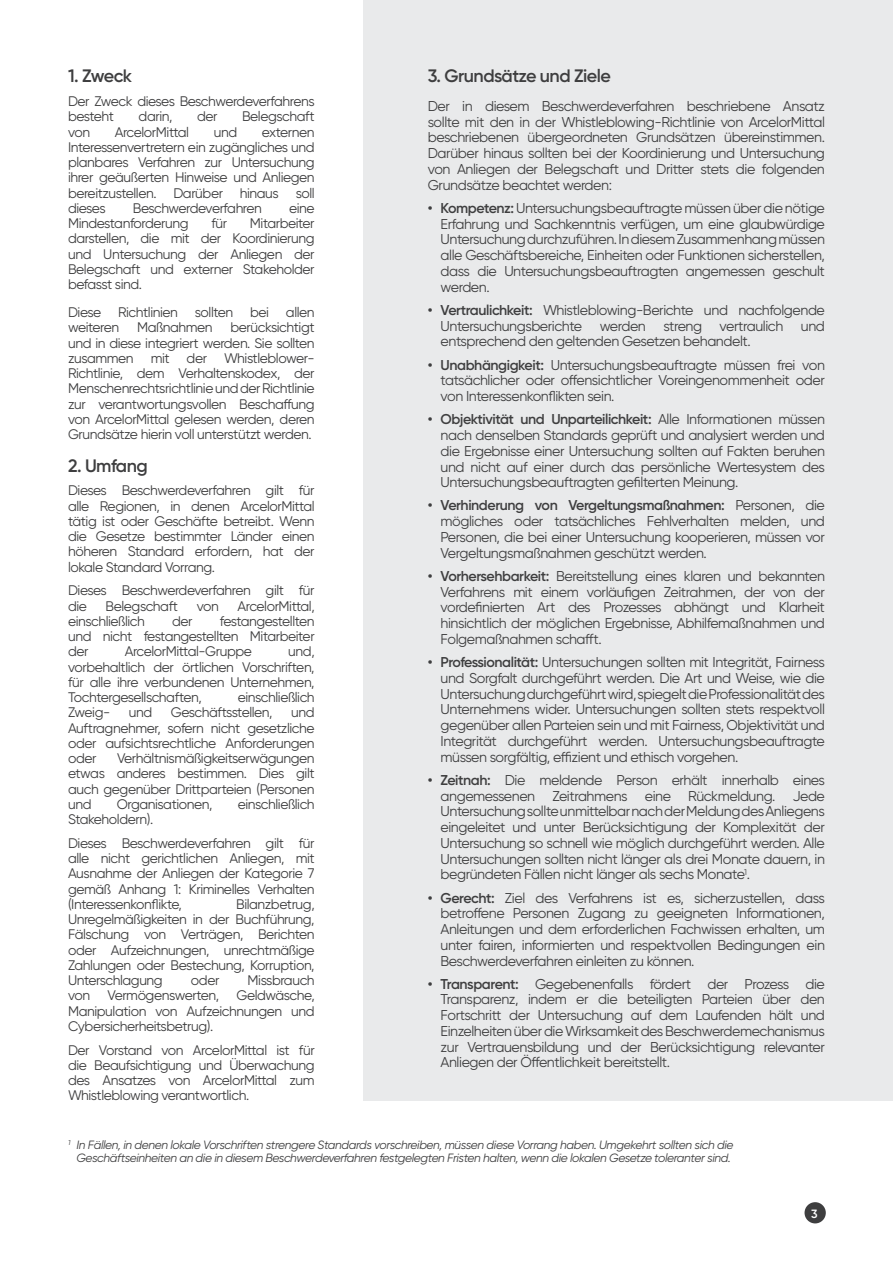
<style>
.page{position:relative;width:893px;height:1263px;background:#fff}
.page>*{position:absolute;margin:0;border:0;box-sizing:border-box;transform-origin:0 0}
.t1{font:600 18px "Gilroy";letter-spacing:-.03em;color:#3e3e3f}
.t2{font:14.25px/15.8px "Gilroy";letter-spacing:-.03em;color:#3e3e3f;text-align:justify}
.t3{font:13.8px/15.3px "Gilroy";letter-spacing:-.03em;color:#3e3e3f;text-align:justify}
.t4{font:italic 12px/13.5px "Gilroy";letter-spacing:-.03em;color:#3e3e3f;text-align:center}
.t5{font:600 12px "Gilroy";color:#fff}
.s1{font-weight:600}
</style>
<div class="page">
<div style="left:804px;top:1202px;width:22px;height:21px;background:#3e3e3f;border-radius:50%"></div>
<div style="left:364px;top:0;width:529px;height:1100px;background:#e9eaeb"></div>
<p class="t1" style="left:428px;top:65px;width:185px">3. Grundsätze und Ziele</p>
<p class="t2" style="left:428px;top:98px;width:399px">Der in diesem Beschwerdeverfahren beschriebene Ansatz sollte mit den in der Whistleblowing-Richtlinie von ArcelorMittal beschriebenen übergeordneten Grundsätzen übereinstimmen.<br>Darüber hinaus sollten bei der Koordinierung und Untersuchung von Anliegen der Belegschaft und Dritter stets die folgenden Grundsätze beachtet werden:</p>
<p class="t2" style="left:441px;top:200px;width:386px;text-indent:-13px"><span class="s1">• Kompetenz:</span> Untersuchungsbeauftragte müssen über die nötige Erfahrung und Sachkenntnis verfügen, um eine glaubwürdige Untersuchung durchzuführen. In diesem Zusammenhang müssen alle Geschäftsbereiche, Einheiten oder Funktionen sicherstellen, dass die Untersuchungsbeauftragten angemessen geschult werden.</p>
<p class="t2" style="left:441px;top:302px;width:386px;text-indent:-13px"><span class="s1">• Vertraulichkeit:</span> Whistleblowing-Berichte und nachfolgende Untersuchungsberichte werden streng vertraulich und entsprechend den geltenden Gesetzen behandelt.</p>
<p class="t2" style="left:441px;top:357px;width:386px;text-indent:-13px"><span class="s1">• Unabhängigkeit:</span> Untersuchungsbeauftragte müssen frei von tatsächlicher oder offensichtlicher Voreingenommenheit oder von Interessenkonflikten sein.</p>
<p class="t2" style="left:441px;top:411px;width:386px;text-indent:-13px"><span class="s1">• Objektivität und Unparteilichkeit:</span> Alle Informationen müssen nach denselben Standards geprüft und analysiert werden und die Ergebnisse einer Untersuchung sollten auf Fakten beruhen und nicht auf einer durch das persönliche Wertesystem des Untersuchungsbeauftragten gefilterten Meinung.</p>
<p class="t2" style="left:441px;top:497px;width:386px;text-indent:-13px"><span class="s1">• Verhinderung von Vergeltungsmaßnahmen:</span> Personen, die mögliches oder tatsächliches Fehlverhalten melden, und Personen, die bei einer Untersuchung kooperieren, müssen vor Vergeltungsmaßnahmen geschützt werden.</p>
<p class="t2" style="left:441px;top:568px;width:386px;text-indent:-13px"><span class="s1">• Vorhersehbarkeit:</span> Bereitstellung eines klaren und bekannten Verfahrens mit einem vorläufigen Zeitrahmen, der von der vordefinierten Art des Prozesses abhängt und Klarheit hinsichtlich der möglichen Ergebnisse, Abhilfemaßnahmen und Folgemaßnahmen schafft.</p>
<p class="t2" style="left:441px;top:654px;width:386px;text-indent:-13px"><span class="s1">• Professionalität:</span> Untersuchungen sollten mit Integrität, Fairness und Sorgfalt durchgeführt werden. Die Art und Weise, wie die Untersuchung durchgeführt wird, spiegelt die Professionalität des Unternehmens wider. Untersuchungen sollten stets respektvoll gegenüber allen Parteien sein und mit Fairness, Objektivität und Integrität durchgeführt werden. Untersuchungsbeauftragte müssen sorgfältig, effizient und ethisch vorgehen.</p>
<p class="t2" style="left:441px;top:772px;width:386px;text-indent:-13px"><span class="s1">• Zeitnah:</span> Die meldende Person erhält innerhalb eines angemessenen Zeitrahmens eine Rückmeldung. Jede Untersuchung sollte unmittelbar nach der Meldung des Anliegens eingeleitet und unter Berücksichtigung der Komplexität der Untersuchung so schnell wie möglich durchgeführt werden. Alle Untersuchungen sollten nicht länger als drei Monate dauern, in begründeten Fällen nicht länger als sechs Monate<sup>1</sup>.</p>
<p class="t2" style="left:441px;top:889px;width:386px;text-indent:-13px"><span class="s1">• Gerecht:</span> Ziel des Verfahrens ist es, sicherzustellen, dass betroffene Personen Zugang zu geeigneten Informationen, Anleitungen und dem erforderlichen Fachwissen erhalten, um unter fairen, informierten und respektvollen Bedingungen ein Beschwerdeverfahren einleiten zu können.</p>
<p class="t2" style="left:441px;top:976px;width:386px;text-indent:-13px"><span class="s1">• Transparent:</span> Gegebenenfalls fördert der Prozess die Transparenz, indem er die beteiligten Parteien über den Fortschritt der Untersuchung auf dem Laufenden hält und Einzelheiten über die Wirksamkeit des Beschwerdemechanismus zur Vertrauensbildung und der Berücksichtigung relevanter Anliegen der Öffentlichkeit bereitstellt.</p>
<p class="t1" style="left:68px;top:65px;width:66px">1. Zweck</p>
<p class="t3" style="left:68px;top:94px;width:248px">Der Zweck dieses Beschwerdeverfahrens besteht</p>
<p class="t3" style="left:139px;top:109px;width:35px">darin,</p>
<p class="t3" style="left:197px;top:109px;width:22px">der</p>
<p class="t3" style="left:242px;top:109px;width:74px">Belegschaft</p>
<p class="t3" style="left:68px;top:124px;width:24px">von</p>
<p class="t3" style="left:115px;top:124px;width:76px">ArcelorMittal</p>
<p class="t3" style="left:214px;top:124px;width:25px">und</p>
<p class="t3" style="left:68px;top:124px;width:248px;text-indent:194px">externen Interessenvertretern ein zugängliches und planbares Verfahren zur Untersuchung ihrer geäußerten Hinweise und Anliegen bereitzustellen. Darüber hinaus soll dieses</p>
<p class="t3" style="left:133px;top:200px;width:131px">Beschwerdeverfahren</p>
<p class="t3" style="left:289px;top:200px;width:27px">eine</p>
<p class="t3" style="left:68px;top:216px;width:122px">Mindestanforderung</p>
<p class="t3" style="left:211px;top:216px;width:17px">für</p>
<p class="t3" style="left:68px;top:216px;width:248px;text-indent:182px">Mitarbeiter darstellen, die mit der Koordinierung und Untersuchung der Anliegen der Belegschaft und externer Stakeholder befasst sind.</p>
<p class="t3" style="left:68px;top:305px;width:248px">Diese Richtlinien sollten bei allen weiteren</p>
<p class="t3" style="left:137px;top:320px;width:77px">Maßnahmen</p>
<p class="t3" style="left:68px;top:320px;width:248px;text-indent:162px">berücksichtigt und in diese integriert werden. Sie sollten zusammen mit der Whistleblower-Richtlinie, dem Verhaltenskodex, der Menschenrechtsrichtlinie und der Richtlinie zur verantwortungsvollen Beschaffung von ArcelorMittal gelesen werden, deren Grundsätze hierin voll unterstützt werden.</p>
<p class="t1" style="left:68px;top:454px;width:81px">2. Umfang</p>
<p class="t3" style="left:68px;top:483px;width:248px">Dieses Beschwerdeverfahren gilt für alle Regionen, in denen ArcelorMittal tätig ist oder Geschäfte betreibt. Wenn die Gesetze bestimmter Länder einen höheren Standard erfordern, hat der lokale Standard Vorrang.</p>
<p class="t3" style="left:68px;top:583px;width:248px">Dieses Beschwerdeverfahren gilt für die</p>
<p class="t3" style="left:106px;top:598px;width:74px">Belegschaft</p>
<p class="t3" style="left:197px;top:598px;width:24px">von</p>
<p class="t3" style="left:238px;top:598px;width:79px">ArcelorMittal,</p>
<p class="t3" style="left:68px;top:613px;width:78px">einschließlich</p>
<p class="t3" style="left:172px;top:613px;width:22px">der</p>
<p class="t3" style="left:68px;top:613px;width:248px;text-indent:152px">festangestellten und nicht festangestellten Mitarbeiter der</p>
<p class="t3" style="left:125px;top:644px;width:129px">ArcelorMittal-Gruppe</p>
<p class="t3" style="left:68px;top:644px;width:248px;text-indent:220px">und, vorbehaltlich der örtlichen Vorschriften, für alle ihre verbundenen Unternehmen, Tochtergesellschaften,</p>
<p class="t3" style="left:238px;top:689px;width:78px">einschließlich</p>
<p class="t3" style="left:68px;top:705px;width:44px">Zweig-</p>
<p class="t3" style="left:129px;top:705px;width:25px">und</p>
<p class="t3" style="left:171px;top:705px;width:103px">Geschäftsstellen,</p>
<p class="t3" style="left:68px;top:705px;width:248px;text-indent:223px">und Auftragnehmer, sofern nicht gesetzliche oder aufsichtsrechtliche Anforderungen oder</p>
<p class="t3" style="left:68px;top:750px;width:248px;text-indent:49px">Verhältnismäßigkeitserwägungen etwas anderes bestimmen. Dies gilt auch gegenüber Drittparteien (Personen und</p>
<p class="t3" style="left:117px;top:796px;width:97px">Organisationen,</p>
<p class="t3" style="left:238px;top:796px;width:78px">einschließlich</p>
<p class="t3" style="left:68px;top:811px;width:87px">Stakeholdern).</p>
<p class="t3" style="left:68px;top:835px;width:248px">Dieses Beschwerdeverfahren gilt für alle nicht gerichtlichen Anliegen, mit Ausnahme der Anliegen der Kategorie 7 gemäß Anhang 1: Kriminelles Verhalten (Interessenkonflikte,</p>
<p class="t3" style="left:68px;top:896px;width:248px;text-indent:168px">Bilanzbetrug, Unregelmäßigkeiten in der Buchführung, Fälschung von Verträgen, Berichten oder Aufzeichnungen, unrechtmäßige Zahlungen oder Bestechung, Korruption, Unterschlagung</p>
<p class="t3" style="left:68px;top:972px;width:248px;text-indent:180px">Missbrauch von Vermögenswerten, Geldwäsche, Manipulation von Aufzeichnungen und Cybersicherheitsbetrug).</p>
<p class="t3" style="left:68px;top:1042px;width:248px">Der Vorstand von ArcelorMittal ist für die Beaufsichtigung und Überwachung des Ansatzes von ArcelorMittal zum Whistleblowing verantwortlich.</p>
<p class="t4" style="left:68px;top:1138px;width:667px"><sup>1</sup> In Fällen, in denen lokale Vorschriften strengere Standards vorschreiben, müssen diese Vorrang haben. Umgekehrt sollten sich die<br>Geschäftseinheiten an die in diesem Beschwerdeverfahren festgelegten Fristen halten, wenn die lokalen Gesetze toleranter sind.</p>
<p class="t3" style="left:191px;top:972px;width:30px">oder</p>
<p class="t5" style="left:811px;top:1206px;width:8px">3</p>
</div>
